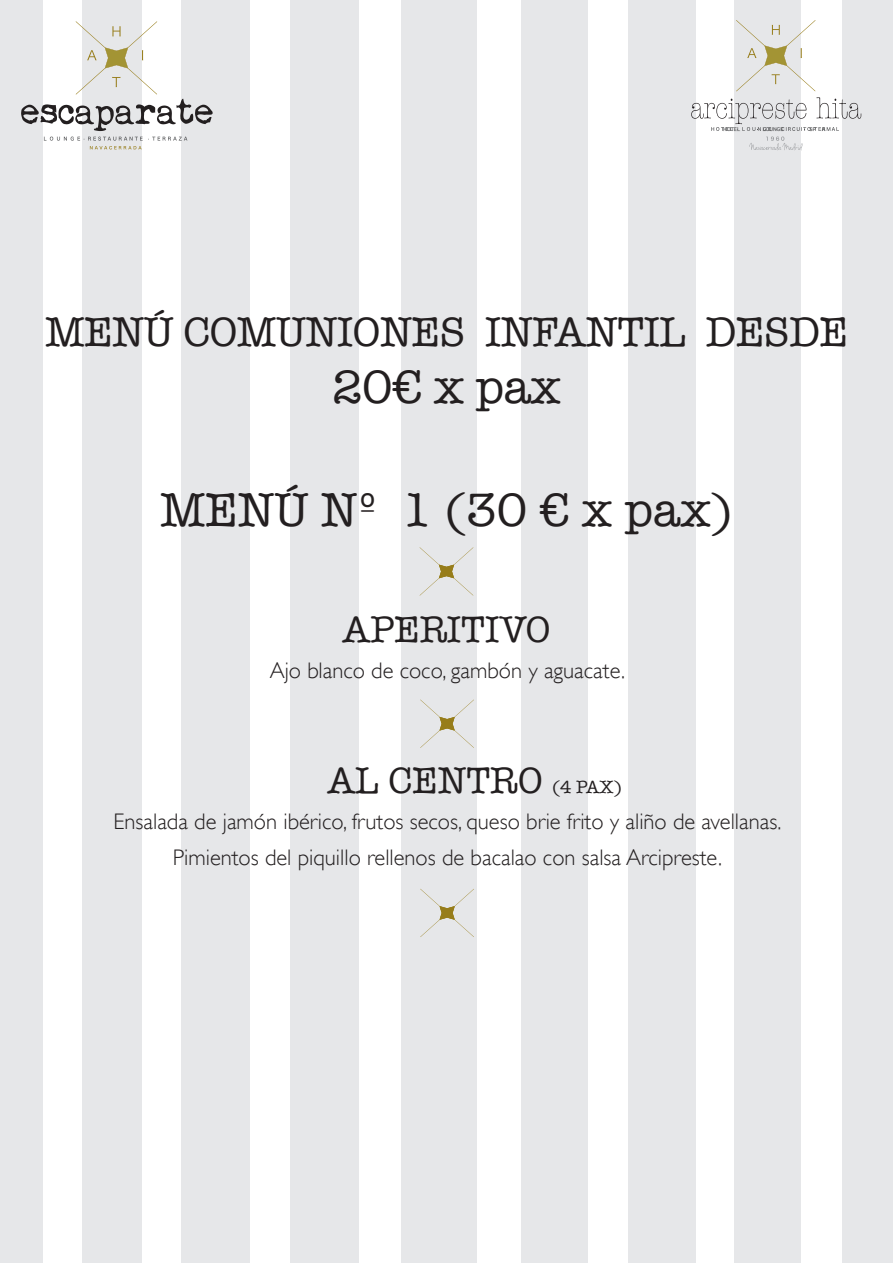
<style>
.page{position:relative;width:893px;height:1263px;background:#fff}
.page>*{position:absolute;margin:0;border:0;box-sizing:border-box;transform-origin:0 0}
.t1{font:48px "American Typewriter";color:#231f20}
.t2{font:42px "American Typewriter";letter-spacing:-.01em;color:#231f20}
.t3{font:37.5px "American Typewriter";color:#231f20}
.t4{font:300 22.5px "Gill Sans";color:#231f20}
.t5{font:4.8px "Hira Kaku Pro W6";color:#57585a;scale:.94 1}
.s1{font-size:18px}
</style>
<div class="page">
<div style="left:0;top:0;width:43px;height:1263px;background:#e6e7e9"></div>
<div style="left:82px;top:0;width:60px;height:1263px;background:#e6e7e9"></div>
<div style="left:182px;top:0;width:68px;height:1263px;background:#e6e7e9"></div>
<div style="left:291px;top:0;width:68px;height:1263px;background:#e6e7e9"></div>
<div style="left:401px;top:0;width:76px;height:1263px;background:#e6e7e9"></div>
<div style="left:522px;top:0;width:66px;height:1263px;background:#e6e7e9"></div>
<div style="left:628px;top:0;width:68px;height:1263px;background:#e6e7e9"></div>
<div style="left:734px;top:0;width:66px;height:1263px;background:#e6e7e9"></div>
<div style="left:842px;top:0;width:51px;height:1263px;background:#e6e7e9"></div>
<svg style="left:44px;top:137px;width:143px;height:12px"></svg>
<svg style="left:21px;top:21px;width:192px;height:110px"></svg>
<svg style="left:736px;top:20px;width:79px;height:71px"></svg>
<svg style="left:749px;top:137px;width:54px;height:14px"></svg>
<svg style="left:691px;top:97px;width:170px;height:34px"></svg>
<svg style="left:420px;top:547px;width:53px;height:49px"></svg>
<svg style="left:420px;top:699px;width:54px;height:49px"></svg>
<svg style="left:420px;top:889px;width:54px;height:48px"></svg>
<p class="t5" style="left:723px;top:125px;width:19px">HOTEL</p>
<p class="t5" style="left:763px;top:125px;width:23px">LOUNGE</p>
<p class="t5" style="left:809px;top:125px;width:18px">SP A</p>
<p class="t2" style="left:45px;top:300px;width:804px">MENÚ COMUNIONES INFANTIL DESDE</p>
<p class="t1" style="left:332px;top:351px;width:230px">20€ x pax</p>
<p class="t1" style="left:160px;top:474px;width:574px">MENÚ Nº 1 (30 € x pax)</p>
<p class="t3" style="left:343px;top:600px;width:209px">APERITIVO</p>
<p class="t4" style="left:270px;top:657px;width:357px">Ajo blanco de coco, gambón y aguacate.</p>
<p class="t3" style="left:327px;top:751px;width:296px">AL CENTRO <span class="s1">(4 PAX)</span></p>
<p class="t4" style="left:113px;top:808px;width:669px">Ensalada de jamón ibérico, frutos secos, queso brie frito y aliño de avellanas.</p>
<p class="t4" style="left:173px;top:844px;width:551px">Pimientos del piquillo rellenos de bacalao con salsa Arcipreste.</p>
</div>
